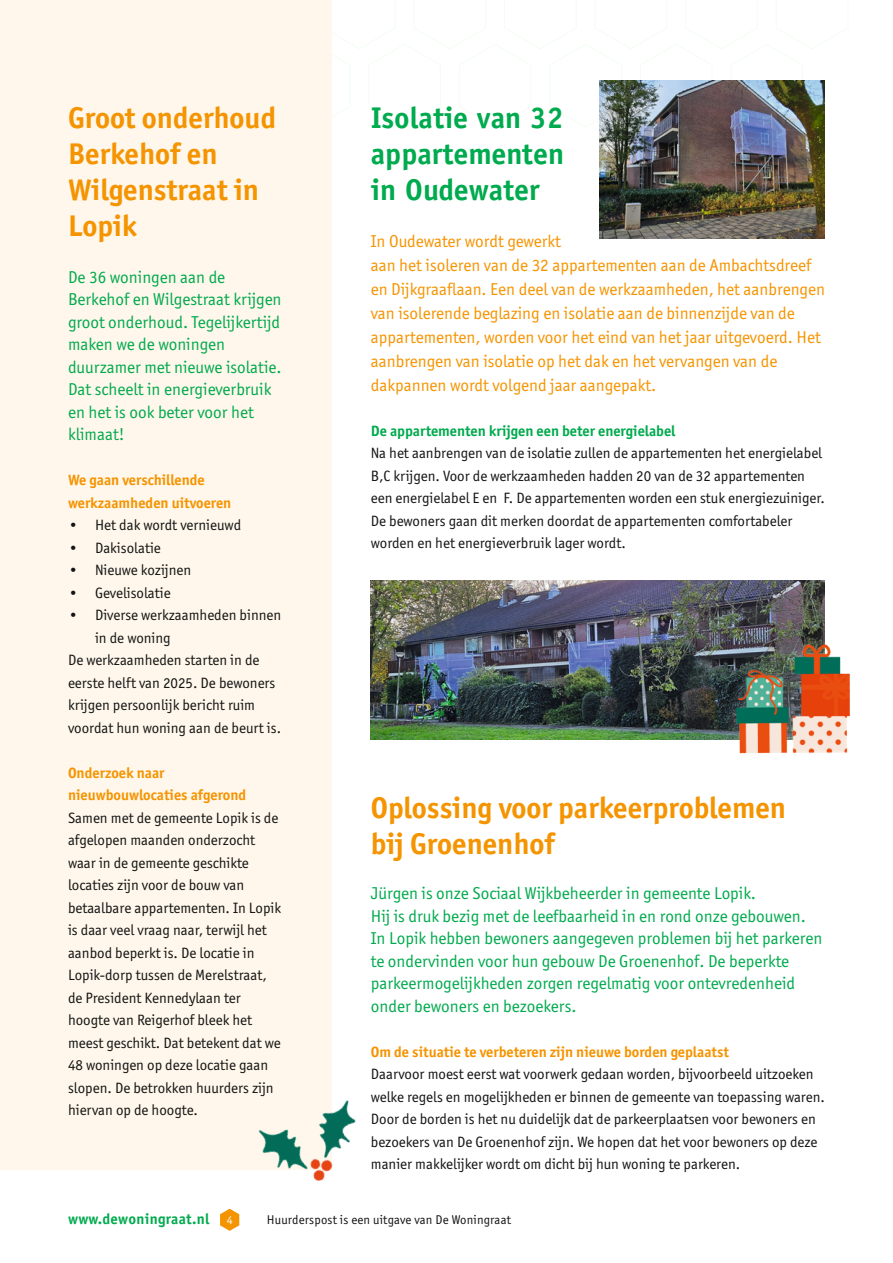
<style>
.page{position:relative;width:893px;height:1263px;background:#fff}
.page>*{position:absolute;margin:0;border:0;box-sizing:border-box;transform-origin:0 0}
.t1{font:700 30px/36px "Officina San ITC";color:#f59401}
.t2{font:700 30px/36px "Officina Sans LT";color:#00aa4e;text-align:justify}
.t3{font:17.25px/22.5px "Officina San ITC";color:#00aa4e}
.t4{font:17.25px/24px "Officina San ITC";color:#f59401}
.t5{font:15px/22.5px "Officina San ITC";color:#131413}
.t6{font:700 15px/22.5px "Officina San ITC";color:#f59401}
.t7{font:700 15px "Officina San ITC";color:#00aa4e}
.t8{font:700 15px "Officina Sans LT";letter-spacing:.02em;color:#00aa4e}
.t9{font:12.75px "Officina San ITC";letter-spacing:.015em;color:#131413}
.s1{font-family:"Officina San ITC";font-weight:400;font-size:12px;color:#fff}
</style>
<div class="page">
<svg style="left:220px;top:1209px;width:19px;height:22px"></svg>
<svg style="left:332px;top:0;width:514px;height:128px"></svg>
<div style="left:0;top:0;width:332px;height:1169px;background:#fff7eb"></div>
<img style="left:600px;top:81px;width:225px;height:157px">
<img style="left:371px;top:580px;width:454px;height:160px">
<img style="left:247px;top:1100px;width:126px;height:98px">
<div style="left:718px;top:626px;width:151px;height:146px;background:#fff;opacity:.25"></div>
<img style="left:729px;top:644px;width:132px;height:114px">
<h1 class="t1" style="left:68px;top:100px;width:210px">Groot onderhoud<br>Berkehof en<br>Wilgenstraat in<br>Lopik</h1>
<p class="t3" style="left:68px;top:266px;width:215px">De 36 woningen aan de<br>Berkehof en Wilgestraat krijgen groot onderhoud. Tegelijkertijd maken we de woningen duurzamer met nieuwe isolatie.<br>Dat scheelt in energieverbruik en het is ook beter voor het klimaat!</p>
<p class="t6" style="left:68px;top:469px;width:165px">We gaan verschillende werkzaamheden uitvoeren</p>
<p class="t5" style="left:68px;top:514px;width:175px">• Het dak wordt vernieuwd</p>
<p class="t5" style="left:68px;top:536px;width:94px">• Dakisolatie</p>
<p class="t5" style="left:68px;top:559px;width:125px">• Nieuwe kozijnen</p>
<p class="t5" style="left:68px;top:581px;width:104px">• Gevelisolatie</p>
<p class="t5" style="left:68px;top:604px;width:215px">• Diverse werkzaamheden binnen</p>
<p class="t5" style="left:95px;top:626px;width:77px">in de woning</p>
<p class="t5" style="left:68px;top:649px;width:193px">De werkzaamheden starten in de</p>
<p class="t5" style="left:68px;top:671px;width:209px">eerste helft van 2025. De bewoners</p>
<p class="t5" style="left:68px;top:694px;width:189px">krijgen persoonlijk bericht ruim</p>
<p class="t5" style="left:68px;top:716px;width:215px">voordat hun woning aan de beurt is.</p>
<p class="t6" style="left:68px;top:761px;width:180px">Onderzoek naar nieuwbouwlocaties afgerond</p>
<p class="t5" style="left:68px;top:806px;width:215px">Samen met de gemeente Lopik is de afgelopen maanden onderzocht waar in de gemeente geschikte locaties zijn voor de bouw van betaalbare appartementen. In Lopik is daar veel vraag naar, terwijl het aanbod beperkt is. De locatie in<br>Lopik-dorp tussen de Merelstraat, de President Kennedylaan ter hoogte van Reigerhof bleek het meest geschikt. Dat betekent dat we<br>48 woningen op deze locatie gaan slopen. De betrokken huurders zijn hiervan op de hoogte.</p>
<h1 class="t2" style="left:371px;top:100px;width:195px">Isolatie van 32 appartementen in Oudewater</h1>
<p class="t4" style="left:371px;top:229px;width:456px">In Oudewater wordt gewerkt<br>aan het isoleren van de 32 appartementen aan de Ambachtsdreef en Dijkgraaflaan. Een deel van de werkzaamheden, het aanbrengen van isolerende beglazing en isolatie aan de binnenzijde van de appartementen, worden voor het eind van het jaar uitgevoerd. Het aanbrengen van isolatie op het dak en het vervangen van de dakpannen wordt volgend jaar aangepakt.</p>
<p class="t7" style="left:371px;top:421px;width:306px">De appartementen krijgen een beter energielabel</p>
<p class="t5" style="left:371px;top:442px;width:456px">Na het aanbrengen van de isolatie zullen de appartementen het energielabel B,C krijgen. Voor de werkzaamheden hadden 20 van de 32 appartementen een energielabel E en F. De appartementen worden een stuk energiezuiniger.<br>De bewoners gaan dit merken doordat de appartementen comfortabeler worden en het energieverbruik lager wordt.</p>
<h1 class="t1" style="left:371px;top:790px;width:417px">Oplossing voor parkeerproblemen bij Groenenhof</h1>
<p class="t3" style="left:371px;top:882px;width:453px">Jürgen is onze Sociaal Wijkbeheerder in gemeente Lopik.<br>Hij is druk bezig met de leefbaarheid in en rond onze gebouwen.<br>In Lopik hebben bewoners aangegeven problemen bij het parkeren te ondervinden voor hun gebouw De Groenenhof. De beperkte parkeermogelijkheden zorgen regelmatig voor ontevredenheid onder bewoners en bezoekers.</p>
<p class="t6" style="left:371px;top:1040px;width:360px">Om de situatie te verbeteren zijn nieuwe borden geplaatst</p>
<p class="t5" style="left:371px;top:1063px;width:456px">Daarvoor moest eerst wat voorwerk gedaan worden, bijvoorbeeld uitzoeken welke regels en mogelijkheden er binnen de gemeente van toepassing waren.<br>Door de borden is het nu duidelijk dat de parkeerplaatsen voor bewoners en bezoekers van De Groenenhof zijn. We hopen dat het voor bewoners op deze manier makkelijker wordt om dicht bij hun woning te parkeren.</p>
<p class="t8" style="left:68px;top:1209px;width:166px">www.dewoningraat.nl <span class="s1">4</span></p>
<p class="t9" style="left:267px;top:1212px;width:246px">Huurderspost is een uitgave van De Woningraat</p>
</div>
